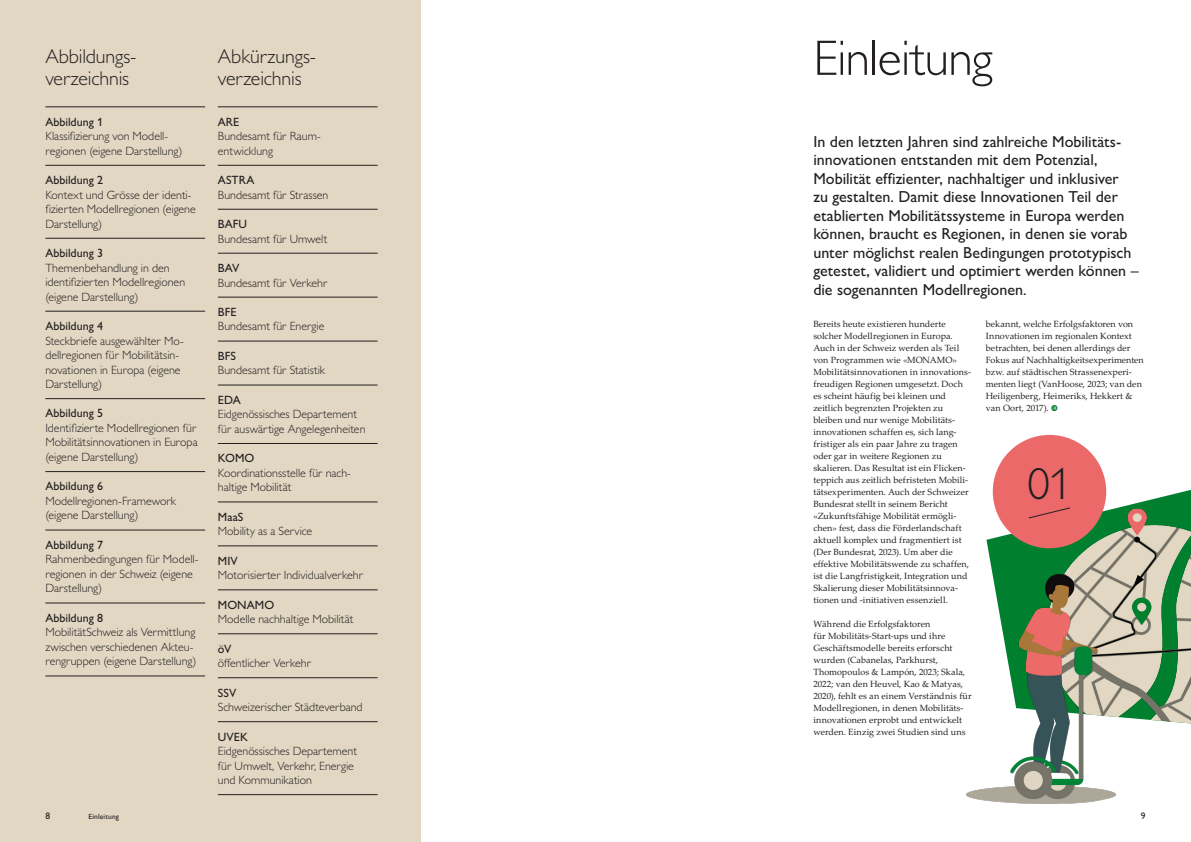
<style>
.page{position:relative;width:1191px;height:842px;background:#fff}
.page>*{position:absolute;margin:0;border:0;box-sizing:border-box;transform-origin:0 0}
.Title_50_Black{font:300 50px "Gill Sans MT Pro";letter-spacing:-.02em;color:#231f20}
.Eyecatcher_16{font:300 45px "Gill Sans MT Pro";color:#231f20}
.Title_20_Black{font:300 20px/22.5px "Gill Sans MT Pro";letter-spacing:-.005em;color:#231f20}
.Lead_16{font:500 16px/18.5px "Gill Sans MT Pro";color:#231f20}
.Table_Title_Left_12{font:300 12px/14.5px "Gill Sans MT Pro";letter-spacing:-.005em;color:#231f20}
.Pagina_Left{font:500 9.5px "Gill Sans MT Pro";color:#231f20}
.Copy_9{font:9px/12px "Palatino Linotype";letter-spacing:.005em;color:#231f20}
.Subtitle_7_5{font:500 7.5px "Gill Sans MT Pro";letter-spacing:.015em;color:#231f20}
.s1{font-weight:500}
.s2{font-family:"Aptos";color:#00802f}
</style>
<div class="page">
<div style="left:0;top:0;width:421px;height:842px;background:#e1d7c3"></div>
<hr style="left:45px;top:107px;width:160px;height:1px;background:#231f20">
<hr style="left:45px;top:165px;width:160px;height:1px;background:#231f20">
<hr style="left:45px;top:238px;width:160px;height:1px;background:#231f20">
<hr style="left:45px;top:311px;width:160px;height:1px;background:#231f20">
<hr style="left:45px;top:398px;width:160px;height:1px;background:#231f20">
<hr style="left:45px;top:471px;width:160px;height:1px;background:#231f20">
<hr style="left:45px;top:530px;width:160px;height:1px;background:#231f20">
<hr style="left:45px;top:603px;width:160px;height:1px;background:#231f20">
<hr style="left:45px;top:676px;width:160px;height:1px;background:#231f20">
<hr style="left:218px;top:107px;width:159px;height:1px;background:#231f20">
<hr style="left:218px;top:165px;width:159px;height:1px;background:#231f20">
<hr style="left:218px;top:209px;width:159px;height:1px;background:#231f20">
<hr style="left:218px;top:253px;width:159px;height:1px;background:#231f20">
<hr style="left:218px;top:297px;width:159px;height:1px;background:#231f20">
<hr style="left:218px;top:341px;width:159px;height:1px;background:#231f20">
<hr style="left:218px;top:385px;width:159px;height:1px;background:#231f20">
<hr style="left:218px;top:443px;width:159px;height:1px;background:#231f20">
<hr style="left:218px;top:502px;width:159px;height:1px;background:#231f20">
<hr style="left:218px;top:546px;width:159px;height:1px;background:#231f20">
<hr style="left:218px;top:589px;width:159px;height:1px;background:#231f20">
<hr style="left:218px;top:633px;width:159px;height:1px;background:#231f20">
<hr style="left:218px;top:677px;width:159px;height:1px;background:#231f20">
<hr style="left:218px;top:721px;width:159px;height:1px;background:#231f20">
<hr style="left:218px;top:794px;width:159px;height:1px;background:#231f20">
<svg style="left:986px;top:490px;width:205px;height:84px;fill:#00802f"></svg>
<img style="left:1047px;top:509px;width:144px;height:214px">
<img style="left:966px;top:574px;width:149px;height:230px">
<div style="left:992px;top:435px;width:114px;height:113px;background:#eb6969;border-radius:50%"></div>
<svg style="left:1028px;top:507px;width:42px;height:12px"></svg>
<p class="Title_20_Black" style="left:45px;top:45px;width:93px">Abbildungs&shy;verzeichnis</p>
<p class="Title_20_Black" style="left:218px;top:45px;width:100px">Abkürzungs&shy;verzeichnis</p>
<p class="Table_Title_Left_12" style="left:45px;top:114px;width:139px"><span class="s1">Abbildung 1<br></span>Klassifizierung von Modell&shy;regionen (eigene Darstellung)</p>
<p class="Table_Title_Left_12" style="left:45px;top:173px;width:152px"><span class="s1">Abbildung 2<br></span>Kontext und Grösse der identi&shy;fizierten Modellregionen (eigene<br>Darstellung)</p>
<p class="Table_Title_Left_12" style="left:45px;top:246px;width:141px"><span class="s1">Abbildung 3<br></span>Themenbehandlung in den identifizierten Modellregionen (eigene Darstellung)</p>
<p class="Table_Title_Left_12" style="left:45px;top:318px;width:140px"><span class="s1">Abbildung 4<br></span>Steckbriefe ausgewählter Mo&shy;dellregionen für Mobilitätsin&shy;novationen in Europa (eigene<br>Darstellung)</p>
<p class="Table_Title_Left_12" style="left:45px;top:406px;width:154px"><span class="s1">Abbildung 5<br></span>Identifizierte Modellregionen für<br>Mobilitätsinnovationen in Europa (eigene Darstellung)</p>
<p class="Table_Title_Left_12" style="left:45px;top:479px;width:132px"><span class="s1">Abbildung 6<br></span>Modellregionen-Framework (eigene Darstellung)</p>
<p class="Table_Title_Left_12" style="left:45px;top:537px;width:155px"><span class="s1">Abbildung 7<br></span>Rahmenbedingungen für Modell&shy;regionen in der Schweiz (eigene<br>Darstellung)</p>
<p class="Table_Title_Left_12" style="left:45px;top:610px;width:153px"><span class="s1">Abbildung 8<br></span>MobilitätSchweiz als Vermittlung zwischen verschiedenen Akteu&shy;rengruppen (eigene Darstellung)</p>
<p class="Table_Title_Left_12" style="left:218px;top:114px;width:104px"><span class="s1">ARE<br></span>Bundesamt für Raum&shy;entwicklung</p>
<p class="Table_Title_Left_12" style="left:218px;top:173px;width:112px"><span class="s1">ASTRA<br></span>Bundesamt für Strassen</p>
<p class="Table_Title_Left_12" style="left:218px;top:217px;width:111px"><span class="s1">BAFU<br></span>Bundesamt für Umwelt</p>
<p class="Table_Title_Left_12" style="left:218px;top:260px;width:111px"><span class="s1">BAV<br></span>Bundesamt für Verkehr</p>
<p class="Table_Title_Left_12" style="left:218px;top:304px;width:108px"><span class="s1">BFE<br></span>Bundesamt für Energie</p>
<p class="Table_Title_Left_12" style="left:218px;top:348px;width:109px"><span class="s1">BFS<br></span>Bundesamt für Statistik</p>
<p class="Table_Title_Left_12" style="left:218px;top:392px;width:149px"><span class="s1">EDA<br></span>Eidgenössisches Departement für auswärtige Angelegenheiten</p>
<p class="Table_Title_Left_12" style="left:218px;top:451px;width:135px"><span class="s1">KOMO<br></span>Koordinationsstelle für nach&shy;haltige Mobilität</p>
<p class="Table_Title_Left_12" style="left:218px;top:509px;width:96px"><span class="s1">MaaS<br></span>Mobility as a Service</p>
<p class="Table_Title_Left_12" style="left:218px;top:553px;width:147px"><span class="s1">MIV<br></span>Motorisierter Individualverkehr</p>
<p class="Table_Title_Left_12" style="left:218px;top:597px;width:137px"><span class="s1">MONAMO<br></span>Modelle nachhaltige Mobilität</p>
<p class="Table_Title_Left_12" style="left:218px;top:641px;width:95px"><span class="s1">öV<br></span>öffentlicher Verkehr</p>
<p class="Table_Title_Left_12" style="left:218px;top:685px;width:146px"><span class="s1">SSV<br></span>Schweizerischer Städteverband</p>
<p class="Table_Title_Left_12" style="left:218px;top:729px;width:141px"><span class="s1">UVEK<br></span>Eidgenössisches Departement für Umwelt, Verkehr, Energie und Kommunikation</p>
<p class="Title_50_Black" style="left:813px;top:28px;width:181px">Einleitung</p>
<p class="Lead_16" style="left:813px;top:132px;width:327px">In den letzten Jahren sind zahlreiche Mobilitäts&shy;innovationen entstanden mit dem Potenzial, Mobilität effizienter, nachhaltiger und inklusiver<br>zu gestalten. Damit diese Innovationen Teil der etablierten Mobilitätssysteme in Europa werden können, braucht es Regionen, in denen sie vorab unter möglichst realen Bedingungen prototypisch getestet, validiert und optimiert werden können – die sogenannten Modellregionen.</p>
<p class="Copy_9" style="left:813px;top:317px;width:159px">Bereits heute existieren hunderte solcher Modellregionen in Europa.<br>Auch in der Schweiz werden als Teil von Programmen wie «MONAMO» Mobilitätsinnovationen in innovations&shy;freudigen Regionen umgesetzt. Doch es scheint häufig bei kleinen und zeitlich begrenzten Projekten zu bleiben und nur wenige Mobilitäts&shy;innovationen schaffen es, sich lang&shy;fristiger als ein paar Jahre zu tragen oder gar in weitere Regionen zu skalieren. Das Resultat ist ein Flicken&shy;teppich aus zeitlich befristeten Mobili&shy;tätsexperimenten. Auch der Schweizer Bundesrat stellt in seinem Bericht «Zukunftsfähige Mobilität ermögli&shy;chen» fest, dass die Förderlandschaft aktuell komplex und fragmentiert ist (Der Bundesrat, 2023). Um aber die effektive Mobilitätswende zu schaffen, ist die Langfristigkeit, Integration und Skalierung dieser Mobilitätsinnova&shy;tionen und -initiativen essenziell.</p>
<p class="Copy_9" style="left:813px;top:617px;width:160px">Während die Erfolgsfaktoren<br>für Mobilitäts-Start-ups und ihre Geschäftsmodelle bereits erforscht wurden (Cabanelas, Parkhurst, Thomopoulos &amp; Lampón, 2023; Skala, 2022; van den Heuvel, Kao &amp; Matyas, 2020), fehlt es an einem Verständnis für Modellregionen, in denen Mobilitäts&shy;innovationen erprobt und entwickelt werden. Einzig zwei Studien sind uns</p>
<p class="Copy_9" style="left:986px;top:317px;width:159px">bekannt, welche Erfolgsfaktoren von Innovationen im regionalen Kontext betrachten, bei denen allerdings der Fokus auf Nachhaltigkeitsexperimenten bzw. auf städtischen Strassenexperi&shy;menten liegt (VanHoose, 2023; van den Heiligenberg, Heimeriks, Hekkert &amp; van Oort, 2017). <span class="s2">→</span></p>
<p class="Eyecatcher_16" style="left:1027px;top:457px;width:45px">01</p>
<p class="Pagina_Left" style="left:45px;top:810px;width:6px">8</p>
<p class="Subtitle_7_5" style="left:88px;top:812px;width:32px">Einleitung</p>
<p class="Pagina_Left" style="left:1140px;top:810px;width:6px">9</p>
</div>
